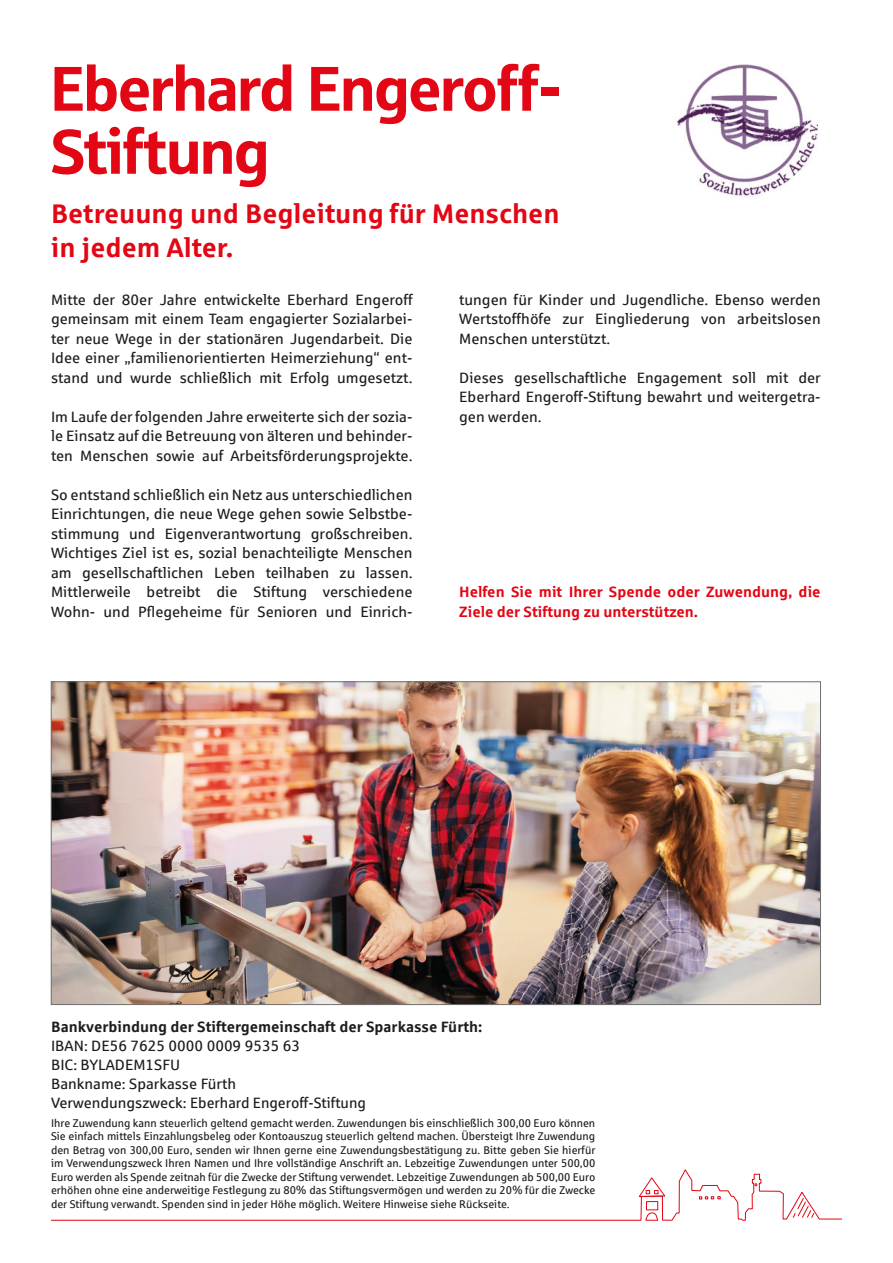
<style>
.page{position:relative;width:893px;height:1263px;background:#fff}
.page>*{position:absolute;margin:0;border:0;box-sizing:border-box;transform-origin:0 0}
.t1{font:63px/63px "Sparkasse Head";letter-spacing:-.01em;color:#e30614}
.t2{font:700 27px/34.5px "Sparkasse Rg";color:#e30614}
.t3{font:15px/19.5px "Sparkasse Rg";color:#1d1d1b;text-align:justify}
.t4{font:700 15px/19.5px "Sparkasse Rg";color:#e30614}
.t5{font:700 15px "Sparkasse Rg";color:#1d1d1b}
.t6{font:11.25px/13.5px "Sparkasse Rg";color:#1d1d1b;text-align:justify}
</style>
<div class="page">
<svg style="left:51px;top:1169px;width:791px;height:52px"></svg>
<img style="left:53px;top:683px;width:766px;height:320px">
<img style="left:676px;top:64px;width:142px;height:132px">
<h1 class="t1" style="left:51px;top:55px;width:511px">Eberhard Engeroff-<br>Stiftung</h1>
<h2 class="t2" style="left:51px;top:195px;width:510px">Betreuung und Begleitung für Menschen in jedem Alter.</h2>
<p class="t3" style="left:51px;top:289px;width:363px">Mitte der 80er Jahre entwickelte Eberhard Engeroff gemeinsam mit einem Team engagierter Sozialarbei&shy;ter neue Wege in der stationären Jugendarbeit. Die Idee einer „familienorientierten Heimerziehung“ ent&shy;stand und wurde schließlich mit Erfolg umgesetzt.</p>
<p class="t3" style="left:51px;top:406px;width:363px">Im Laufe der folgenden Jahre erweiterte sich der sozia&shy;le Einsatz auf die Betreuung von älteren und behinder&shy;ten Menschen sowie auf Arbeitsförderungsprojekte.</p>
<p class="t3" style="left:51px;top:484px;width:363px">So entstand schließlich ein Netz aus unterschiedlichen Einrichtungen, die neue Wege gehen sowie Selbstbe&shy;stimmung und Eigenverantwortung großschreiben.<br>Wichtiges Ziel ist es, sozial benachteiligte Menschen am gesellschaftlichen Leben teilhaben zu lassen.<br>Mittlerweile betreibt die Stiftung verschiedene Wohn- und Pflegeheime für Senioren und Einrich-</p>
<p class="t3" style="left:459px;top:289px;width:363px">tungen für Kinder und Jugendliche. Ebenso werden Wertstoffhöfe zur Eingliederung von arbeitslosen Menschen unterstützt.</p>
<p class="t3" style="left:459px;top:367px;width:363px">Dieses gesellschaftliche Engagement soll mit der Eberhard Engeroff-Stiftung bewahrt und weitergetra&shy;gen werden.</p>
<p class="t4" style="left:459px;top:582px;width:363px">Helfen Sie mit Ihrer Spende oder Zuwendung, die<br>Ziele der Stiftung zu unterstützen.</p>
<p class="t5" style="left:51px;top:1017px;width:433px">Bankverbindung der Stiftergemeinschaft der Sparkasse Fürth:</p>
<p class="t3" style="left:51px;top:1036px;width:316px;line-height:19px;text-align:left">IBAN: DE56 7625 0000 0009 9535 63<br>BIC: BYLADEM1SFU<br>Bankname: Sparkasse Fürth<br>Verwendungszweck: Eberhard Engeroff-Stiftung</p>
<p class="t6" style="left:51px;top:1116px;width:546px">Ihre Zuwendung kann steuerlich geltend gemacht werden. Zuwendungen bis einschließlich 300,00 Euro können Sie einfach mittels Einzahlungsbeleg oder Kontoauszug steuerlich geltend machen. Übersteigt Ihre Zuwendung den Betrag von 300,00 Euro, senden wir Ihnen gerne eine Zuwendungsbestätigung zu. Bitte geben Sie hierfür im Verwendungszweck Ihren Namen und Ihre vollständige Anschrift an. Lebzeitige Zuwendungen unter 500,00<br>Euro werden als Spende zeitnah für die Zwecke der Stiftung verwendet. Lebzeitige Zuwendungen ab 500,00 Euro erhöhen ohne eine anderweitige Festlegung zu 80% das Stiftungsvermögen und werden zu 20% für die Zwecke der Stiftung verwandt. Spenden sind in jeder Höhe möglich. Weitere Hinweise siehe Rückseite.</p>
</div>
